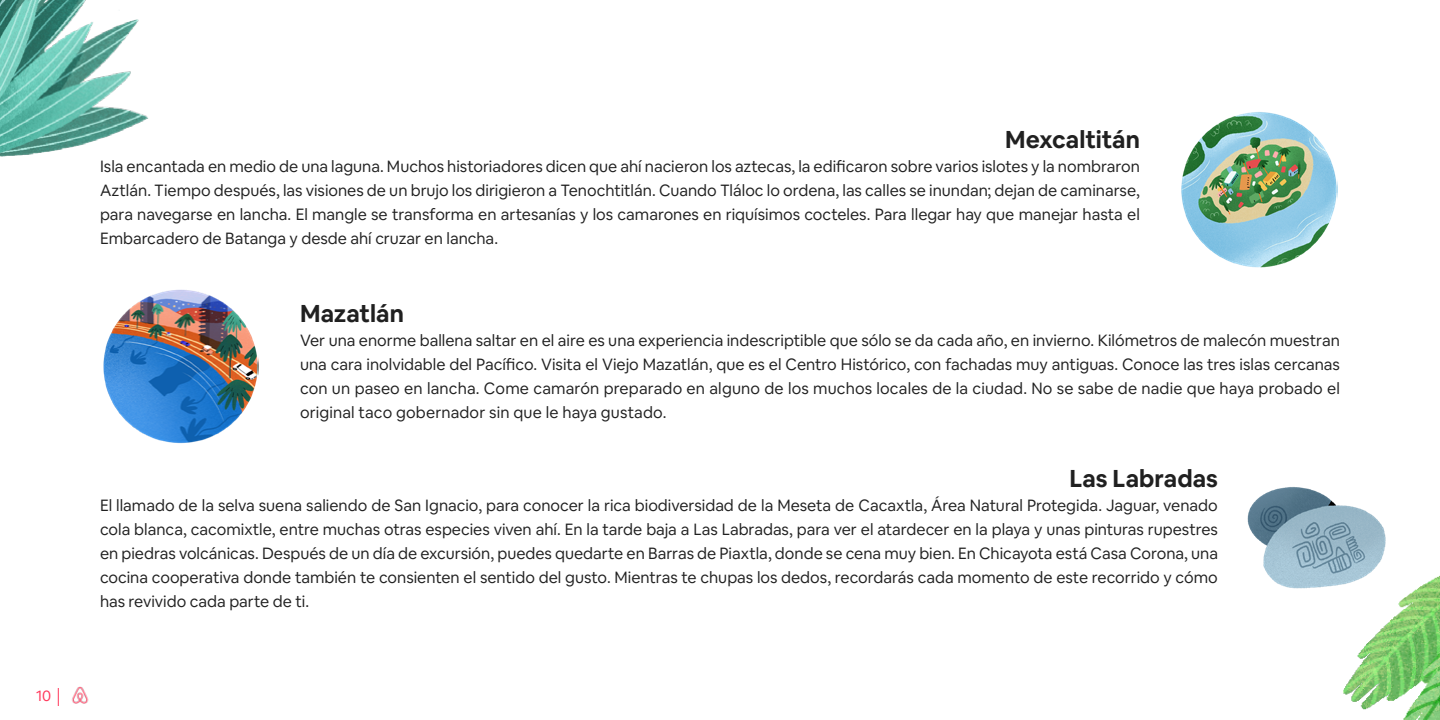
<style>
.page{position:relative;width:1440px;height:720px;background:#fff}
.page>*{position:absolute;margin:0;border:0;box-sizing:border-box;transform-origin:0 0}
.t1{font:700 24px "Airbnb Cereal";color:#202020}
.t2{font:16px/24px "Airbnb Cereal";color:#202020;text-align:justify}
.t3{font:15px "Airbnb Cereal";color:#ff385b}
</style>
<div class="page">
<svg style="left:58px;top:688px;width:1px;height:18px"></svg>
<img style="left:72px;top:686px;width:17px;height:18px">
<img style="left:1181px;top:112px;width:156px;height:156px">
<img style="left:103px;top:289px;width:155px;height:155px">
<img style="left:1247px;top:487px;width:130px;height:102px">
<img style="left:0;top:0;width:148px;height:157px">
<img style="left:1340px;top:519px;width:100px;height:201px">
<p class="t3" style="left:36px;top:687px;width:17px">10</p>
<h1 class="t1" style="left:1005px;top:125px;width:136px">Mexcaltitán</h1>
<p class="t2" style="left:100px;top:155px;width:1041px">Isla encantada en medio de una laguna. Muchos historiadores dicen que ahí nacieron los aztecas, la edificaron sobre varios islotes y la nombraron Aztlán. Tiempo después, las visiones de un brujo los dirigieron a Tenochtitlán. Cuando Tláloc lo ordena, las calles se inundan; dejan de caminarse, para navegarse en lancha. El mangle se transforma en artesanías y los camarones en riquísimos cocteles. Para llegar hay que manejar hasta el Embarcadero de Batanga y desde ahí cruzar en lancha.</p>
<h1 class="t1" style="left:300px;top:299px;width:105px">Mazatlán</h1>
<p class="t2" style="left:300px;top:329px;width:1042px">Ver una enorme ballena saltar en el aire es una experiencia indescriptible que sólo se da cada año, en invierno. Kilómetros de malecón muestran una cara inolvidable del Pacífico. Visita el Viejo Mazatlán, que es el Centro Histórico, con fachadas muy antiguas. Conoce las tres islas cercanas con un paseo en lancha. Come camarón preparado en alguno de los muchos locales de la ciudad. No se sabe de nadie que haya probado el original taco gobernador sin que le haya gustado.</p>
<h1 class="t1" style="left:1069px;top:464px;width:150px">Las Labradas</h1>
<p class="t2" style="left:100px;top:494px;width:1120px">El llamado de la selva suena saliendo de San Ignacio, para conocer la rica biodiversidad de la Meseta de Cacaxtla, Área Natural Protegida. Jaguar, venado cola blanca, cacomixtle, entre muchas otras especies viven ahí. En la tarde baja a Las Labradas, para ver el atardecer en la playa y unas pinturas rupestres en piedras volcánicas. Después de un día de excursión, puedes quedarte en Barras de Piaxtla, donde se cena muy bien. En Chicayota está Casa Corona, una cocina cooperativa donde también te consienten el sentido del gusto. Mientras te chupas los dedos, recordarás cada momento de este recorrido y cómo has revivido cada parte de ti.</p>
</div>
